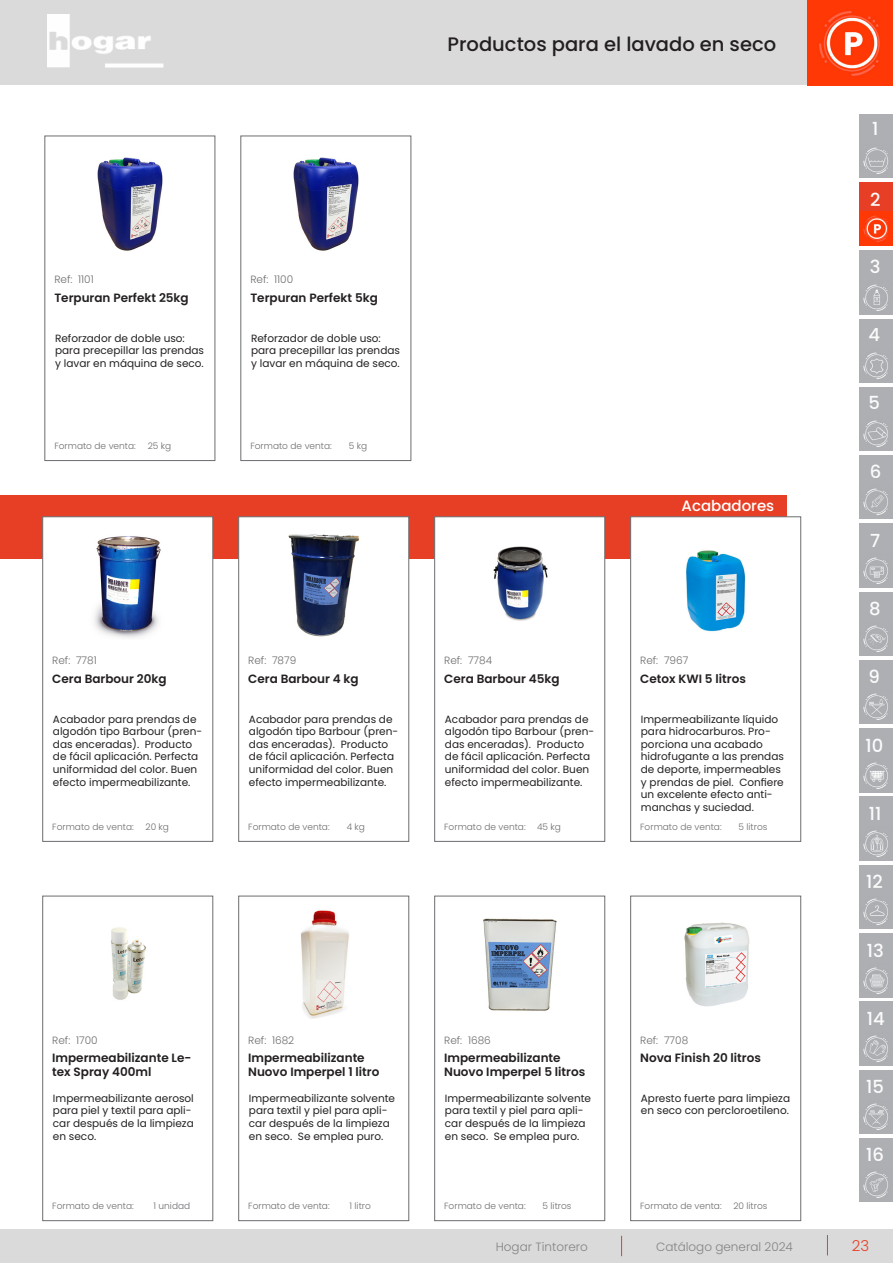
<style>
.page{position:relative;width:893px;height:1263px;background:#fff}
.page>*{position:absolute;margin:0;border:0;box-sizing:border-box;transform-origin:0 0}
.t1{font:500 19.5px "Poppins";color:#231f20}
.t2{font:500 18px "Poppins";color:#fbfbfb}
.t3{font:500 15px "Poppins";color:#fff}
.t4{font:300 15px "Poppins";color:#e73f25}
.t5{font:600 12px/14.4px "Poppins";color:#231f20}
.t6{font:300 12px "Poppins";color:#838383}
.t7{font:10.5px/12.6px "Poppins";color:#231f20}
.t8{font:300 10.5px "Poppins";color:#6c6d70}
.t9{font:300 9px "Poppins";color:#6c6d70}
</style>
<div class="page">
<div style="left:1px;top:0;width:830px;height:84px;background:#dadada"></div>
<img style="left:48px;top:14px;width:115px;height:53px">
<hr style="left:0;top:1229px;width:1px;height:34px;background:#dadada">
<svg style="left:0;top:0;width:1px;height:85px"></svg>
<div style="left:1px;top:1229px;width:892px;height:34px;background:#dadada"></div>
<svg style="left:827px;top:1235px;width:1px;height:20px"></svg>
<svg style="left:621px;top:1236px;width:1px;height:20px"></svg>
<img style="left:808px;top:0;width:85px;height:85px">
<div style="left:859px;top:114px;width:34px;height:30px;background:#aeafb3"></div>
<img style="left:859px;top:348px;width:34px;height:34px">
<div style="left:859px;top:182px;width:34px;height:30px;background:#e73f25"></div>
<img style="left:859px;top:280px;width:34px;height:34px">
<div style="left:859px;top:250px;width:34px;height:30px;background:#aeafb3"></div>
<img style="left:859px;top:212px;width:34px;height:34px">
<div style="left:859px;top:319px;width:34px;height:29px;background:#aeafb3"></div>
<img style="left:859px;top:417px;width:34px;height:34px">
<div style="left:859px;top:387px;width:34px;height:30px;background:#aeafb3"></div>
<img style="left:859px;top:485px;width:34px;height:34px">
<div style="left:859px;top:455px;width:34px;height:30px;background:#aeafb3"></div>
<img style="left:859px;top:553px;width:34px;height:34px">
<div style="left:859px;top:523px;width:34px;height:30px;background:#aeafb3"></div>
<img style="left:859px;top:621px;width:34px;height:34px">
<div style="left:859px;top:592px;width:34px;height:29px;background:#aeafb3"></div>
<img style="left:859px;top:690px;width:34px;height:34px">
<div style="left:859px;top:660px;width:34px;height:30px;background:#aeafb3"></div>
<img style="left:859px;top:758px;width:34px;height:34px">
<div style="left:859px;top:728px;width:34px;height:30px;background:#aeafb3"></div>
<img style="left:859px;top:826px;width:34px;height:34px">
<div style="left:859px;top:796px;width:34px;height:30px;background:#aeafb3"></div>
<img style="left:859px;top:895px;width:34px;height:34px">
<div style="left:859px;top:865px;width:34px;height:30px;background:#aeafb3"></div>
<img style="left:859px;top:963px;width:34px;height:34px">
<div style="left:859px;top:933px;width:34px;height:30px;background:#aeafb3"></div>
<img style="left:859px;top:1031px;width:34px;height:34px">
<div style="left:859px;top:1001px;width:34px;height:30px;background:#aeafb3"></div>
<img style="left:859px;top:1099px;width:34px;height:34px">
<div style="left:859px;top:1070px;width:34px;height:29px;background:#aeafb3"></div>
<img style="left:859px;top:1167px;width:34px;height:34px">
<div style="left:859px;top:1138px;width:34px;height:29px;background:#aeafb3"></div>
<img style="left:859px;top:144px;width:34px;height:34px">
<div style="left:0;top:495px;width:787px;height:64px;background:#e73f25"></div>
<img style="left:97px;top:157px;width:66px;height:94px">
<img style="left:293px;top:157px;width:66px;height:94px">
<div style="left:43px;top:517px;width:170px;height:324px;background:#fff;border:1px solid #6c6d70"></div>
<img style="left:94px;top:536px;width:67px;height:102px">
<div style="left:238px;top:517px;width:171px;height:324px;background:#fff;border:1px solid #6c6d70"></div>
<img style="left:288px;top:534px;width:72px;height:103px">
<div style="left:434px;top:517px;width:171px;height:324px;background:#fff;border:1px solid #6c6d70"></div>
<img style="left:493px;top:546px;width:55px;height:75px">
<div style="left:630px;top:517px;width:171px;height:324px;background:#fff;border:1px solid #6c6d70"></div>
<img style="left:686px;top:550px;width:60px;height:82px">
<div style="left:43px;top:896px;width:170px;height:325px;border:1px solid #6c6d70"></div>
<img style="left:111px;top:927px;width:35px;height:73px">
<div style="left:238px;top:896px;width:171px;height:325px;border:1px solid #6c6d70"></div>
<img style="left:301px;top:910px;width:48px;height:109px">
<div style="left:434px;top:896px;width:171px;height:325px;border:1px solid #6c6d70"></div>
<img style="left:483px;top:918px;width:74px;height:93px">
<div style="left:630px;top:896px;width:171px;height:325px;border:1px solid #6c6d70"></div>
<img style="left:684px;top:922px;width:66px;height:85px">
<h1 class="t1" style="left:448px;top:33px;width:330px">Productos para el lavado en seco</h1>
<p class="t8" style="left:54px;top:274px;width:20px">Ref:</p>
<p class="t8" style="left:274px;top:274px;width:21px">1100</p>
<p class="t5" style="left:250px;top:290px;width:129px">Terpuran Perfekt 5kg</p>
<p class="t7" style="left:251px;top:332px;width:150px">Reforzador de doble uso: para precepillar las prendas y lavar en máquina de seco.</p>
<p class="t8" style="left:250px;top:274px;width:20px">Ref:</p>
<p class="t8" style="left:78px;top:274px;width:17px">1101</p>
<p class="t5" style="left:54px;top:290px;width:136px">Terpuran Perfekt 25kg</p>
<p class="t7" style="left:55px;top:332px;width:150px">Reforzador de doble uso: para precepillar las prendas y lavar en máquina de seco.</p>
<p class="t9" style="left:54px;top:441px;width:83px">Formato de venta:</p>
<p class="t9" style="left:148px;top:441px;width:25px">25 kg</p>
<p class="t9" style="left:250px;top:441px;width:83px">Formato de venta:</p>
<p class="t9" style="left:349px;top:441px;width:20px">5 kg</p>
<p class="t3" style="left:682px;top:497px;width:94px">Acabadores</p>
<p class="t8" style="left:52px;top:654px;width:20px">Ref:</p>
<p class="t8" style="left:272px;top:654px;width:26px">7879</p>
<p class="t5" style="left:248px;top:671px;width:112px">Cera Barbour 4 kg</p>
<p class="t7" style="left:249px;top:713px;width:151px">Acabador para prendas de algodón tipo Barbour (pren&shy;das enceradas). Producto de fácil aplicación. Perfecta uniformidad del color. Buen efecto impermeabilizante.</p>
<p class="t9" style="left:248px;top:821px;width:83px">Formato de venta:</p>
<p class="t9" style="left:347px;top:821px;width:20px">4 kg</p>
<p class="t8" style="left:248px;top:654px;width:20px">Ref:</p>
<p class="t8" style="left:468px;top:654px;width:26px">7784</p>
<p class="t5" style="left:444px;top:671px;width:117px">Cera Barbour 45kg</p>
<p class="t7" style="left:445px;top:713px;width:151px">Acabador para prendas de algodón tipo Barbour (pren&shy;das enceradas). Producto de fácil aplicación. Perfecta uniformidad del color. Buen efecto impermeabilizante.</p>
<p class="t9" style="left:444px;top:821px;width:83px">Formato de venta:</p>
<p class="t9" style="left:537px;top:821px;width:25px">45 kg</p>
<p class="t8" style="left:444px;top:654px;width:20px">Ref:</p>
<p class="t8" style="left:664px;top:654px;width:26px">7967</p>
<p class="t5" style="left:640px;top:671px;width:107px">Cetox KWI 5 litros</p>
<p class="t7" style="left:641px;top:713px;width:145px">Impermeabilizante líquido para hidrocarburos. Pro&shy;porciona una acabado hidrofugante a las prendas de deporte, impermeables y prendas de piel. Confiere un excelente efecto anti&shy;manchas y suciedad.</p>
<p class="t9" style="left:640px;top:821px;width:83px">Formato de venta:</p>
<p class="t9" style="left:739px;top:821px;width:30px">5 litros</p>
<p class="t8" style="left:640px;top:654px;width:20px">Ref:</p>
<p class="t8" style="left:76px;top:654px;width:22px">7781</p>
<p class="t5" style="left:52px;top:671px;width:116px">Cera Barbour 20kg</p>
<p class="t7" style="left:53px;top:713px;width:151px">Acabador para prendas de algodón tipo Barbour (pren&shy;das enceradas). Producto de fácil aplicación. Perfecta uniformidad del color. Buen efecto impermeabilizante.</p>
<p class="t9" style="left:52px;top:821px;width:83px">Formato de venta:</p>
<p class="t9" style="left:146px;top:821px;width:25px">20 kg</p>
<p class="t8" style="left:52px;top:1034px;width:20px">Ref:</p>
<p class="t8" style="left:272px;top:1034px;width:24px">1682</p>
<p class="t5" style="left:248px;top:1050px;width:133px">Impermeabilizante<br>Nuovo Imperpel 1 litro</p>
<p class="t7" style="left:249px;top:1092px;width:148px">Impermeabilizante solvente para textil y piel para apli&shy;car después de la limpieza en seco. Se emplea puro.</p>
<p class="t8" style="left:248px;top:1034px;width:20px">Ref:</p>
<p class="t8" style="left:468px;top:1034px;width:24px">1686</p>
<p class="t5" style="left:444px;top:1050px;width:143px">Impermeabilizante<br>Nuovo Imperpel 5 litros</p>
<p class="t7" style="left:445px;top:1092px;width:148px">Impermeabilizante solvente para textil y piel para apli&shy;car después de la limpieza en seco. Se emplea puro.</p>
<p class="t8" style="left:444px;top:1034px;width:20px">Ref:</p>
<p class="t8" style="left:664px;top:1034px;width:26px">7708</p>
<p class="t5" style="left:640px;top:1050px;width:122px">Nova Finish 20 litros</p>
<p class="t7" style="left:641px;top:1092px;width:151px">Apresto fuerte para limpieza en seco con percloroetileno.</p>
<p class="t8" style="left:640px;top:1034px;width:20px">Ref:</p>
<p class="t8" style="left:76px;top:1034px;width:23px">1700</p>
<p class="t5" style="left:52px;top:1050px;width:141px">Impermeabilizante Le&shy;tex Spray 400ml</p>
<p class="t7" style="left:53px;top:1092px;width:142px">Impermeabilizante aerosol para piel y textil para apli&shy;car después de la limpieza en seco.</p>
<p class="t9" style="left:52px;top:1201px;width:83px">Formato de venta:</p>
<p class="t9" style="left:154px;top:1201px;width:38px">1 unidad</p>
<p class="t9" style="left:248px;top:1201px;width:83px">Formato de venta:</p>
<p class="t9" style="left:350px;top:1201px;width:23px">1 litro</p>
<p class="t9" style="left:444px;top:1201px;width:83px">Formato de venta:</p>
<p class="t9" style="left:543px;top:1201px;width:30px">5 litros</p>
<p class="t9" style="left:640px;top:1201px;width:83px">Formato de venta:</p>
<p class="t9" style="left:733px;top:1201px;width:35px">20 litros</p>
<h2 class="t2" style="left:872px;top:119px;width:8px">1</h2>
<h2 class="t2" style="left:870px;top:189px;width:12px">2</h2>
<h2 class="t2" style="left:870px;top:256px;width:12px">3</h2>
<h2 class="t2" style="left:869px;top:324px;width:13px">4</h2>
<h2 class="t2" style="left:869px;top:393px;width:13px">5</h2>
<h2 class="t2" style="left:870px;top:461px;width:13px">6</h2>
<h2 class="t2" style="left:870px;top:530px;width:12px">7</h2>
<h2 class="t2" style="left:869px;top:598px;width:13px">8</h2>
<h2 class="t2" style="left:869px;top:666px;width:13px">9</h2>
<h2 class="t2" style="left:865px;top:735px;width:19px">10</h2>
<h2 class="t2" style="left:869px;top:803px;width:14px">11</h2>
<h2 class="t2" style="left:866px;top:871px;width:18px">12</h2>
<h2 class="t2" style="left:867px;top:940px;width:18px">13</h2>
<h2 class="t2" style="left:867px;top:1008px;width:19px">14</h2>
<h2 class="t2" style="left:866px;top:1076px;width:19px">15</h2>
<h2 class="t2" style="left:866px;top:1144px;width:19px">16</h2>
<p class="t6" style="left:496px;top:1240px;width:94px">Hogar Tintorero</p>
<p class="t6" style="left:656px;top:1240px;width:138px">Catálogo general 2024</p>
<h3 class="t4" style="left:852px;top:1237px;width:19px">23</h3>
</div>
